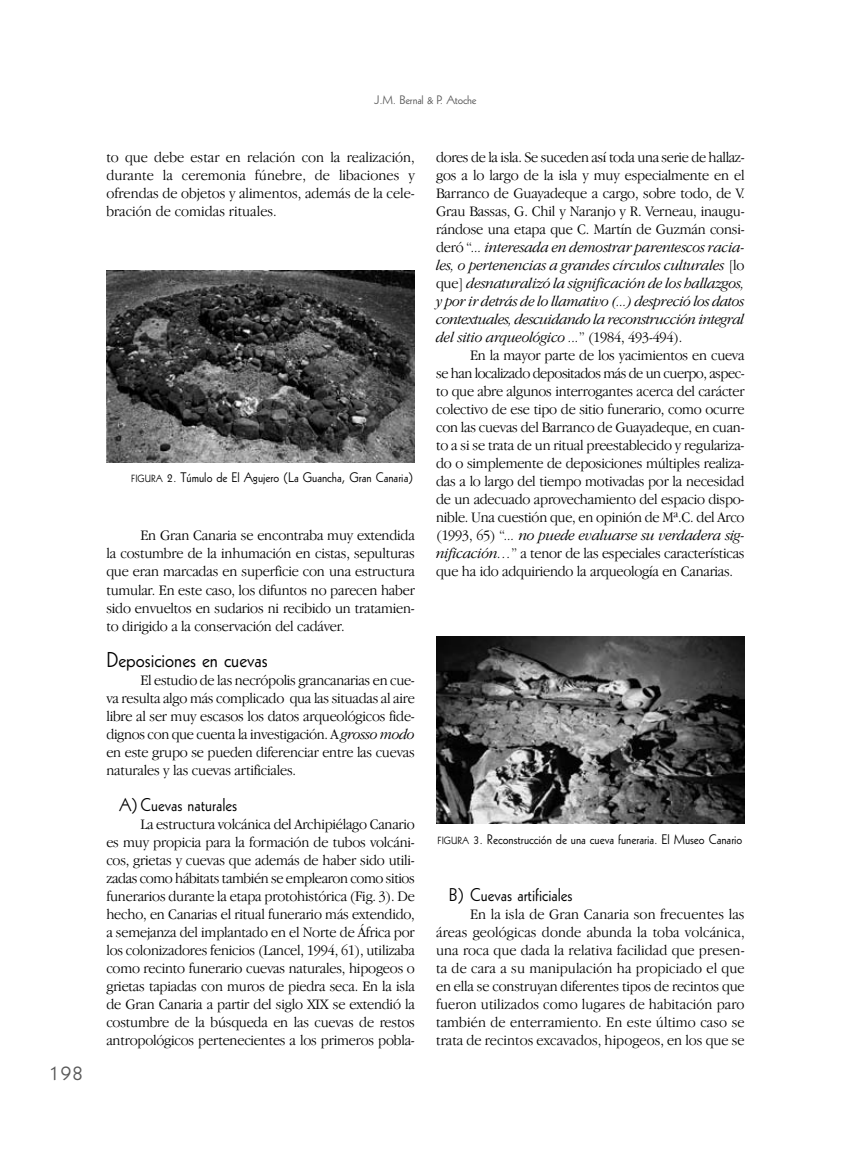
<style>
.page{position:relative;width:851px;height:1149px;background:#fff}
.page>*{position:absolute;margin:0;border:0;box-sizing:border-box;transform-origin:0 0}
.t1{font:21px "Geometric 231 BT Roman C";color:#000;scale:.95 1}
.t2{font:21px "Geometric 231 BT Roman C";color:#595959}
.t3{font:18px "Geometric 231 BT Roman C";color:#000;scale:.95 1}
.t4{font:300 15px/18px "Garamond IT Cby BT";letter-spacing:-.015em;color:#000;text-align:justify;scale:.95 1}
.t5{font:italic 300 15px/18px "Garamond IT Cby BT";letter-spacing:-.03em;color:#000;text-align:justify;scale:.95 1}
.t6{font:13.5px "Geometric 231 BT Roman C";color:#000;scale:.95 1}
.t7{font:12px "Geometric 231 BT Roman C";letter-spacing:-.015em;color:#595959}
.s1{font-size:10.2px}
.s2{font-size:12px}
.s3{font-style:italic}
.s4{font-style:normal}
</style>
<div class="page">
<img style="left:106px;top:270px;width:309px;height:192px">
<img style="left:436px;top:636px;width:308px;height:187px">
<h1 class="t2" style="left:49px;top:1064px;width:37px">198</h1>
<p class="t7" style="left:374px;top:96px;width:104px">J.M. Bernal &amp; P. Atoche</p>
<p class="t4" style="left:106px;top:149px;width:326px">to que debe estar en relación con la realización, durante la ceremonia fúnebre, de libaciones y ofrendas de objetos y alimentos, además de la cele&shy;bración de comidas rituales.</p>
<p class="t6" style="left:131px;top:472px;width:298px"><span class="s1">FIGURA</span> <span class="s2">2</span>. Túmulo de El Agujero (La Guancha, Gran Canaria)</p>
<p class="t4" style="left:106px;top:527px;width:326px;text-indent:34px">En Gran Canaria se encontraba muy extendida la costumbre de la inhumación en cistas, sepulturas que eran marcadas en superficie con una estructura tumular. En este caso, los difuntos no parecen haber sido envueltos en sudarios ni recibido un tratamien&shy;to dirigido a la conservación del cadáver.</p>
<h1 class="t1" style="left:106px;top:651px;width:171px">Deposiciones en cuevas</h1>
<p class="t4" style="left:106px;top:671px;width:326px;text-indent:34px">El estudio de las necrópolis grancanarias en cue&shy;va resulta algo más complicado qua las situadas al aire libre al ser muy escasos los datos arqueológicos fide&shy;dignos con que cuenta la investigación. A <span class="s3">grosso modo </span>en este grupo se pueden diferenciar entre las cuevas naturales y las cuevas artificiales.</p>
<p class="t3" style="left:119px;top:797px;width:126px">A) Cuevas naturales</p>
<p class="t4" style="left:106px;top:815px;width:326px;text-indent:34px">La estructura volcánica del Archipiélago Canario es muy propicia para la formación de tubos volcáni&shy;cos, grietas y cuevas que además de haber sido utili&shy;zadas como hábitats también se emplearon como sitios funerarios durante la etapa protohistórica (Fig. 3). De hecho, en Canarias el ritual funerario más extendido, a semejanza del implantado en el Norte de África por los colonizadores fenicios (Lancel, 1994, 61), utilizaba como recinto funerario cuevas naturales, hipogeos o grietas tapiadas con muros de piedra seca. En la isla de Gran Canaria a partir del siglo XIX se extendió la costumbre de la búsqueda en las cuevas de restos antropológicos pertenecientes a los primeros pobla-</p>
<p class="t5" style="left:436px;top:149px;width:326px"><span class="s4">dores de la isla. Se suceden así toda una serie de hallaz&shy;gos a lo largo de la isla y muy especialmente en el Barranco de Guayadeque a cargo, sobre todo, de V.<br>Grau Bassas, G. Chil y Naranjo y R. Verneau, inaugu&shy;rándose una etapa que C. Martín de Guzmán consi&shy;deró “</span>... interesada en demostrar parentescos racia&shy;les, o pertenencias a grandes círculos culturales <span class="s4">[lo que]</span> desnaturalizó la significación de los hallazgos, y por ir detrás de lo llamativo (...) despreció los datos contextuales, descuidando la reconstrucción integral del sitio arqueológico ...<span class="s4">” (1984, 493-494).</span></p>
<p class="t4" style="left:436px;top:347px;width:326px;text-indent:34px">En la mayor parte de los yacimientos en cueva se han localizado depositados más de un cuerpo, aspec&shy;to que abre algunos interrogantes acerca del carácter colectivo de ese tipo de sitio funerario, como ocurre con las cuevas del Barranco de Guayadeque, en cuan&shy;to a si se trata de un ritual preestablecido y regulariza&shy;do o simplemente de deposiciones múltiples realiza&shy;das a lo largo del tiempo motivadas por la necesidad de un adecuado aprovechamiento del espacio dispo&shy;nible. Una cuestión que, en opinión de Mª.C. del Arco (1993, 65) “<span class="s3">... no puede evaluarse su verdadera sig&shy;nificación…</span>” a tenor de las especiales características que ha ido adquiriendo la arqueología en Canarias.</p>
<p class="t6" style="left:437px;top:833px;width:322px"><span class="s1">FIGURA</span> <span class="s2">3</span>. Reconstrucción de una cueva funeraria. El Museo Canario</p>
<p class="t3" style="left:449px;top:887px;width:132px">B) Cuevas artificiales</p>
<p class="t4" style="left:436px;top:905px;width:326px;text-indent:34px">En la isla de Gran Canaria son frecuentes las áreas geológicas donde abunda la toba volcánica, una roca que dada la relativa facilidad que presen&shy;ta de cara a su manipulación ha propiciado el que en ella se construyan diferentes tipos de recintos que fueron utilizados como lugares de habitación paro también de enterramiento. En este último caso se trata de recintos excavados, hipogeos, en los que se</p>
</div>
